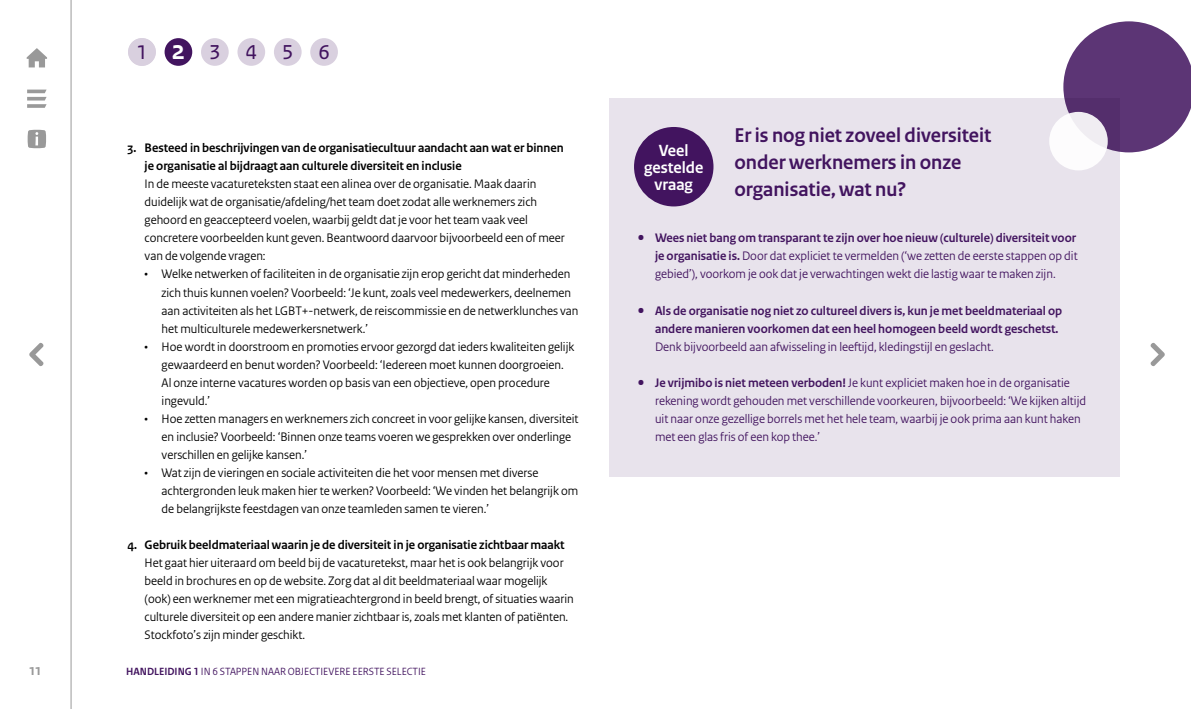
<style>
.page{position:relative;width:1191px;height:709px;background:#fff}
.page>*{position:absolute;margin:0;border:0;box-sizing:border-box;transform-origin:0 0}
.t1{font:28px "Rijksoverheid Sans Heading";color:#42145f;scale:.96 1}
.Kop_21_pt_-_vraag{font:700 21px/27px "Rijksoverheid Sans Heading";color:#42145f}
.Veel_gestelde_vraag{font:700 17px "Rijksoverheid Sans Heading";color:#fff}
.t2{font:700 16px "Rijksoverheid Sans Heading";color:#999}
.Broodtekst_wit_voor{font:13px/18px "Rijksoverheid Sans Heading";color:#000}
.t3{font:13px/18px "Rijksoverheid Sans Heading";color:#42145f;text-align:justify}
.Broodtekst_13_17pt{font:13px/18px "Rijksoverheid Sans Heading";color:#000}
.t4{font:700 13px/18px "Rijksoverheid Sans Heading";color:#42145f}
.Broodtekst_13_17pt-2{font:700 13px/18px "Rijksoverheid Sans Heading";color:#000}
.t5{font:11px "Rijksoverheid Sans Heading";color:#42145f}
.s1{font-weight:700;color:#fff}
.s2{font-weight:700}
.s3{font-weight:700;font-size:22px}
.s4{font-size:22px}
.s5{font-weight:400}
</style>
<div class="page">
<div style="left:609px;top:98px;width:511px;height:378px;background:#e8e3ec"></div>
<div style="left:634px;top:127px;width:79px;height:79px;background:#42145f;border-radius:50%"></div>
<svg style="left:1063px;top:21px;width:128px;height:131px"></svg>
<div style="left:1049px;top:112px;width:58px;height:58px;background:linear-gradient(to right,#fffeff,#f4f1f5);border-radius:50%"></div>
<svg style="left:27px;top:90px;width:20px;height:18px"></svg>
<svg style="left:1150px;top:342px;width:15px;height:24px"></svg>
<svg style="left:29px;top:342px;width:15px;height:24px"></svg>
<svg style="left:28px;top:130px;width:18px;height:18px"></svg>
<svg style="left:27px;top:48px;width:20px;height:19px"></svg>
<hr style="left:71px;top:0;width:1px;height:709px;background:#999">
<div style="left:201px;top:38px;width:28px;height:28px;background:#d9d0df;border-radius:50%"></div>
<div style="left:237px;top:38px;width:28px;height:28px;background:#d9d0df;border-radius:50%"></div>
<div style="left:274px;top:38px;width:28px;height:28px;background:#d9d0df;border-radius:50%"></div>
<div style="left:310px;top:38px;width:28px;height:28px;background:#d9d0df;border-radius:50%"></div>
<div style="left:165px;top:38px;width:27px;height:28px;background:#42145f;border-radius:50%"></div>
<div style="left:128px;top:38px;width:28px;height:28px;background:#d9d0df;border-radius:50%"></div>
<p class="t2" style="left:30px;top:660px;width:13px">11</p>
<h1 class="t1" style="left:137px;top:33px;width:202px">1<span class="s1">2</span>3456</h1>
<p class="Broodtekst_13_17pt-2" style="left:145px;top:139px;width:420px;text-indent:-17px">3. Besteed in beschrijvingen van de organisatiecultuur aandacht aan wat er binnen je organisatie al bijdraagt aan culturele diversiteit en inclusie</p>
<p class="Broodtekst_13_17pt" style="left:145px;top:175px;width:422px">In de meeste vacatureteksten staat een alinea over de organisatie. Maak daarin duidelijk wat de organisatie/afdeling/het team doet zodat alle werknemers zich gehoord en geaccepteerd voelen, waarbij geldt dat je voor het team vaak veel concretere voorbeelden kunt geven. Beantwoord daarvoor bijvoorbeeld een of meer van de volgende vragen:</p>
<p class="Broodtekst_wit_voor" style="left:162px;top:265px;width:418px;text-indent:-17px">• Welke netwerken of faciliteiten in de organisatie zijn erop gericht dat minderheden zich thuis kunnen voelen? Voorbeeld: ‘Je kunt, zoals veel medewerkers, deelnemen aan activiteiten als het LGBT+-netwerk, de reiscommissie en de netwerklunches van het multiculturele medewerkersnetwerk.’</p>
<p class="Broodtekst_wit_voor" style="left:162px;top:337px;width:414px;text-indent:-17px">• Hoe wordt in doorstroom en promoties ervoor gezorgd dat ieders kwaliteiten gelijk gewaardeerd en benut worden? Voorbeeld: ‘Iedereen moet kunnen doorgroeien.<br>Al onze interne vacatures worden op basis van een objectieve, open procedure ingevuld.’</p>
<p class="Broodtekst_wit_voor" style="left:162px;top:409px;width:418px;text-indent:-17px">• Hoe zetten managers en werknemers zich concreet in voor gelijke kansen, diversiteit en inclusie? Voorbeeld: ‘Binnen onze teams voeren we gesprekken over onderlinge verschillen en gelijke kansen.’</p>
<p class="Broodtekst_wit_voor" style="left:162px;top:463px;width:418px;text-indent:-17px">• Wat zijn de vieringen en sociale activiteiten die het voor mensen met diverse achtergronden leuk maken hier te werken? Voorbeeld: ‘We vinden het belangrijk om de belangrijkste feestdagen van onze teamleden samen te vieren.’</p>
<p class="Broodtekst_wit_voor" style="left:145px;top:535px;width:431px;text-indent:-17px"><span class="s2">4. Gebruik beeldmateriaal waarin je de diversiteit in je organisatie zichtbaar maakt </span>Het gaat hier uiteraard om beeld bij de vacaturetekst, maar het is ook belangrijk voor beeld in brochures en op de website. Zorg dat al dit beeldmateriaal waar mogelijk (ook) een werknemer met een migratieachtergrond in beeld brengt, of situaties waarin culturele diversiteit op een andere manier zichtbaar is, zoals met klanten of patiënten.<br>Stockfoto’s zijn minder geschikt.</p>
<p class="t5" style="left:126px;top:664px;width:301px"><span class="s2">HANDLEIDING 1</span> IN 6 STAPPEN NAAR OBJECTIEVERE EERSTE SELECTIE</p>
<p class="Kop_21_pt_-_vraag" style="left:734px;top:122px;width:258px">Er is nog niet zoveel diversiteit onder werknemers in onze organisatie, wat nu?</p>
<p class="t3" style="left:655px;top:229px;width:424px;text-indent:-17px"><span class="s3">•</span> <span class="s2">Wees niet bang om transparant te zijn over hoe nieuw (culturele) diversiteit voor je organisatie is.</span> Door dat expliciet te vermelden (‘we zetten de eerste stappen op dit gebied’), voorkom je ook dat je verwachtingen wekt die lastig waar te maken zijn.</p>
<p class="t4" style="left:655px;top:301px;width:409px;text-indent:-17px"><span class="s4">•</span> Als de organisatie nog niet zo cultureel divers is, kun je met beeldmateriaal op andere manieren voorkomen dat een heel homogeen beeld wordt geschetst.<br><span class="s5">Denk bijvoorbeeld aan afwisseling in leeftijd, kledingstijl en geslacht.</span></p>
<p class="t3" style="left:655px;top:373px;width:432px;text-align:left;text-indent:-17px"><span class="s3">•</span> <span class="s2">Je vrijmibo is niet meteen verboden!</span> Je kunt expliciet maken hoe in de organisatie rekening wordt gehouden met verschillende voorkeuren, bijvoorbeeld: ‘We kijken altijd uit naar onze gezellige borrels met het hele team, waarbij je ook prima aan kunt haken met een glas fris of een kop thee.’</p>
<p class="Veel_gestelde_vraag" style="left:659px;top:140px;width:31px">Veel</p>
<p class="Veel_gestelde_vraag" style="left:644px;top:157px;width:61px">gestelde</p>
<p class="Veel_gestelde_vraag" style="left:654px;top:174px;width:40px">vraag</p>
</div>
